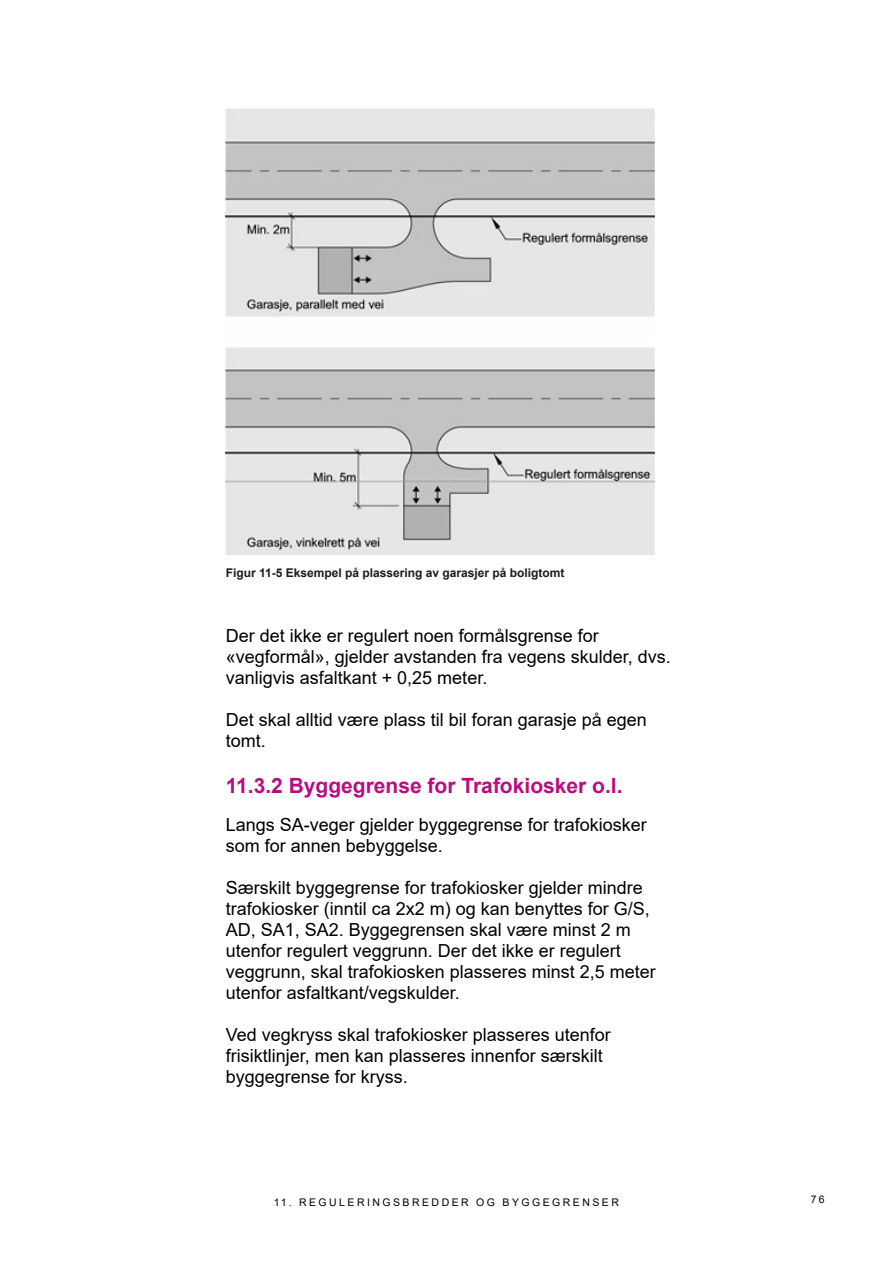
<style>
.page{position:relative;width:893px;height:1263px;background:#fff}
.page>*{position:absolute;margin:0;border:0;box-sizing:border-box;transform-origin:0 0}
.t1{font:700 21px "Arial";color:#b80e80}
.t2{font:18px/21px "Arial";color:#000}
.t3{font:700 12px "Arial";color:#201a1c}
.t4{font:10.5px "Arial";letter-spacing:.22em;color:#000}
</style>
<div class="page">
<img style="left:226px;top:109px;width:429px;height:445px">
<p class="t3" style="left:226px;top:564px;width:340px">Figur 11-5 Eksempel på plassering av garasjer på boligtomt</p>
<p class="t2" style="left:226px;top:625px;width:447px">Der det ikke er regulert noen formålsgrense for «vegformål», gjelder avstanden fra vegens skulder, dvs. vanligvis asfaltkant + 0,25 meter.</p>
<p class="t2" style="left:226px;top:709px;width:423px">Det skal alltid være plass til bil foran garasje på egen tomt.</p>
<p class="t1" style="left:226px;top:770px;width:398px">11.3.2 Byggegrense for Trafokiosker o.l.</p>
<p class="t2" style="left:226px;top:814px;width:423px">Langs SA-veger gjelder byggegrense for trafokiosker som for annen bebyggelse.</p>
<p class="t2" style="left:226px;top:877px;width:432px">Særskilt byggegrense for trafokiosker gjelder mindre trafokiosker (inntil ca 2x2 m) og kan benyttes for G/S, AD, SA1, SA2. Byggegrensen skal være minst 2 m utenfor regulert veggrunn. Der det ikke er regulert veggrunn, skal trafokiosken plasseres minst 2,5 meter utenfor asfaltkant/vegskulder.</p>
<p class="t2" style="left:226px;top:1024px;width:387px">Ved vegkryss skal trafokiosker plasseres utenfor frisiktlinjer, men kan plasseres innenfor særskilt byggegrense for kryss.</p>
<p class="t4" style="left:274px;top:1195px;width:46px">11. Reguleringsbredder</p>
<p class="t4" style="left:476px;top:1195px;width:10px">og</p>
<p class="t4" style="left:503px;top:1195px;width:30px">byggegrenser</p>
<p class="t4" style="left:811px;top:1192px;width:15px">76</p>
</div>
